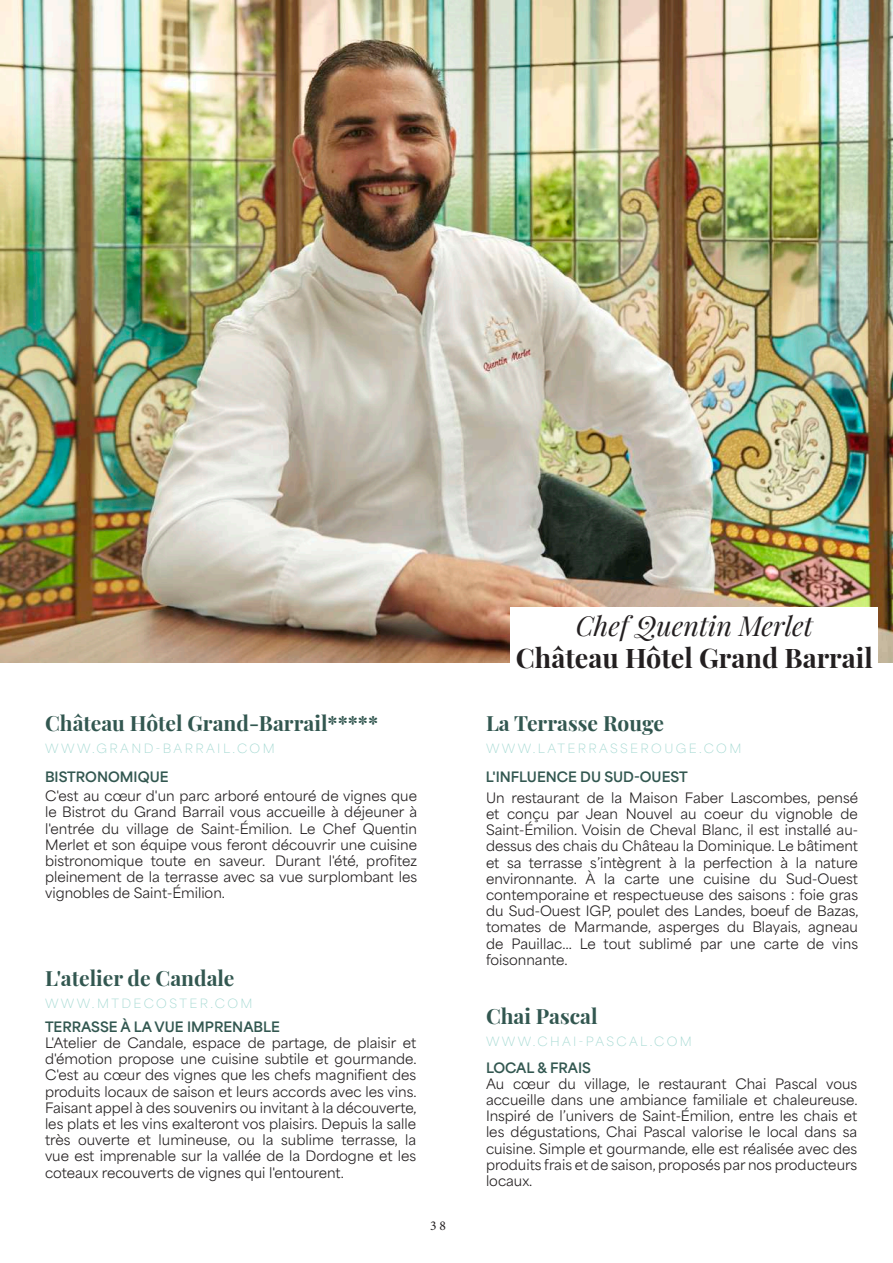
<style>
.page{position:relative;width:893px;height:1263px;background:#fff}
.page>*{position:absolute;margin:0;border:0;box-sizing:border-box;transform-origin:0 0}
.t1{font:700 27px "Playfair Display";color:#231f20}
.t2{font:italic 27px "Playfair Display";color:#231f20}
.t3{font:700 21px "Playfair Display";color:#325750}
.t4{font:13.5px/16.2px "Area Normal";color:#231f20;text-align:justify}
.t5{font:700 13.5px "Area Normal";color:#325750}
.t6{font:13.5px "Minion Pro";color:#231f20}
.t7{font:100 12px "Area Normal";letter-spacing:.2em;color:#a4d9d2}
</style>
<div class="page">
<img style="left:0;top:0;width:893px;height:662px">
<div style="left:511px;top:607px;width:367px;height:76px;background:#fff"></div>
<h2 class="t3" style="left:45px;top:707px;width:334px">Château Hôtel Grand-Barrail*****</h2>
<p class="t7" style="left:45px;top:738px;width:231px">WWW.GRAND-BARRAIL.COM</p>
<p class="t5" style="left:45px;top:765px;width:125px">BISTRONOMIQUE</p>
<p class="t4" style="left:45px;top:786px;width:374px">C'est au cœur d'un parc arboré entouré de vignes que le Bistrot du Grand Barrail vous accueille à déjeuner à l'entrée du village de Saint-Émilion. Le Chef Quentin Merlet et son équipe vous feront découvrir une cuisine bistronomique toute en saveur. Durant l'été, profitez pleinement de la terrasse avec sa vue surplombant les vignobles de Saint-Émilion.</p>
<h2 class="t3" style="left:45px;top:962px;width:191px">L'atelier de Candale</h2>
<p class="t7" style="left:45px;top:993px;width:209px">WWW.MTDECOSTER.COM</p>
<p class="t5" style="left:45px;top:1014px;width:236px">TERRASSE À LA VUE IMPRENABLE</p>
<p class="t4" style="left:45px;top:1033px;width:373px">L'Atelier de Candale, espace de partage, de plaisir et d'émotion propose une cuisine subtile et gourmande.<br>C'est au cœur des vignes que les chefs magnifient des produits locaux de saison et leurs accords avec les vins.<br>Faisant appel à des souvenirs ou invitant à la découverte, les plats et les vins exalteront vos plaisirs. Depuis la salle très ouverte et lumineuse, ou la sublime terrasse, la vue est imprenable sur la vallée de la Dordogne et les coteaux recouverts de vignes qui l'entourent.</p>
<p class="t6" style="left:430px;top:1216px;width:17px">38</p>
<h1 class="t2" style="left:576px;top:605px;width:238px">Chef Quentin Merlet</h1>
<h1 class="t1" style="left:516px;top:637px;width:358px">Château Hôtel Grand Barrail</h1>
<h2 class="t3" style="left:486px;top:707px;width:179px">La Terrasse Rouge</h2>
<p class="t7" style="left:486px;top:738px;width:257px">WWW.LATERRASSEROUGE.COM</p>
<p class="t5" style="left:486px;top:765px;width:203px">L'INFLUENCE DU SUD-OUEST</p>
<p class="t4" style="left:486px;top:788px;width:374px">Un restaurant de la Maison Faber Lascombes, pensé et conçu par Jean Nouvel au coeur du vignoble de Saint-Émilion. Voisin de Cheval Blanc, il est installé au&shy;dessus des chais du Château la Dominique. Le bâtiment et sa terrasse s’intègrent à la perfection à la nature environnante. À la carte une cuisine du Sud-Ouest contemporaine et respectueuse des saisons : foie gras du Sud-Ouest IGP, poulet des Landes, boeuf de Bazas, tomates de Marmande, asperges du Blayais, agneau de Pauillac… Le tout sublimé par une carte de vins foisonnante.</p>
<h2 class="t3" style="left:486px;top:999px;width:113px">Chai Pascal</h2>
<p class="t7" style="left:486px;top:1031px;width:207px">WWW.CHAI-PASCAL.COM</p>
<p class="t5" style="left:486px;top:1055px;width:106px">LOCAL &amp; FRAIS</p>
<p class="t4" style="left:486px;top:1074px;width:373px">Au cœur du village, le restaurant Chai Pascal vous accueille dans une ambiance familiale et chaleureuse.<br>Inspiré de l’univers de Saint-Émilion, entre les chais et les dégustations, Chai Pascal valorise le local dans sa cuisine. Simple et gourmande, elle est réalisée avec des produits frais et de saison, proposés par nos producteurs locaux.</p>
</div>
